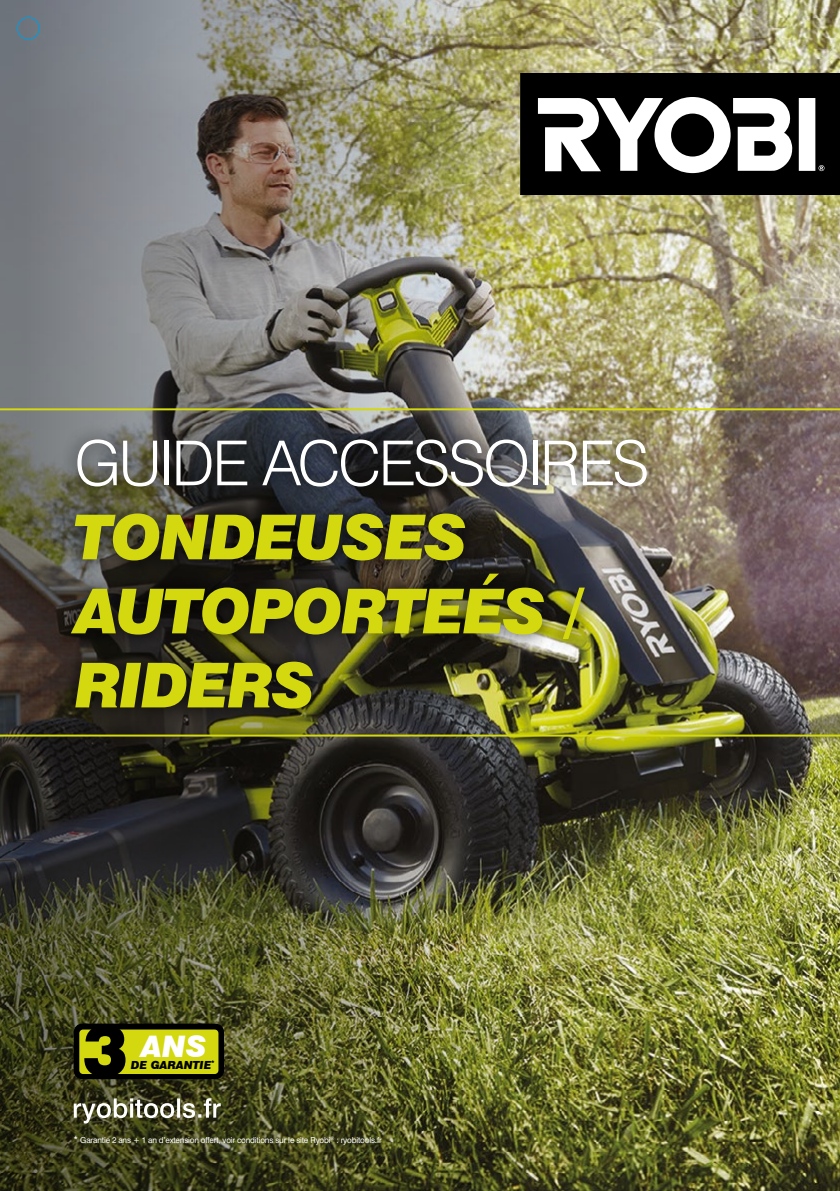
<style>
.page{position:relative;width:840px;height:1191px;background:#fff}
.page>*{position:absolute;margin:0;border:0;box-sizing:border-box;transform-origin:0 0}
.t1{font:900 70.2px "Swiss 721 BT";color:#000}
.t2{font:italic 900 62px/74px "Swiss 721";letter-spacing:-.03em;color:#d3d80f}
.t3{font:300 62px "Swiss 721";letter-spacing:-.04em;color:#fff}
.t4{font:italic 900 29.6px "Swiss 721 BT";color:#fff}
.t5{font:italic 900 11.2px "Swiss 721 BT";color:#000}
.t6{font:8.4px "Swiss 721 Roman";letter-spacing:-.02em;color:#fff}
.s1{font-size:8.2px}
</style>
<div class="page">
<img style="left:0;top:0;width:839px;height:1191px">
<img style="left:0;top:408px;width:839px;height:328px">
<div style="left:56px;top:423px;width:606px;height:302px;background:#000;opacity:.75"></div>
<div style="left:17px;top:17px;width:23px;height:23px;border:1px solid #009ddf;border-radius:50%"></div>
<div style="left:520px;top:74px;width:319px;height:121px;background:#000"></div>
<div style="left:798px;top:98px;width:16px;height:73px;background:#fff"></div>
<svg style="left:537px;top:97px;width:254px;height:76px"></svg>
<svg style="left:818px;top:165px;width:6px;height:6px"></svg>
<svg style="left:74px;top:1098px;width:147px;height:25px"></svg>
<div style="left:74px;top:1023px;width:150px;height:56px;background:#000;border-radius:8px"></div>
<div style="left:79px;top:1029px;width:139px;height:45px;background:#d3d80f;border-radius:4px"></div>
<h2 class="t3" style="left:74px;top:425px;width:576px">GUIDE ACCESSOIRES</h2>
<h2 class="t2" style="left:74px;top:500px;width:511px">TONDEUSES<br>AUTOPORTEÉS /<br>RIDERS</h2>
<h1 class="t1" style="left:82px;top:1008px;width:48px">3</h1>
<h3 class="t4" style="left:141px;top:1028px;width:68px">ANS</h3>
<h3 class="t5" style="left:131px;top:1057px;width:85px">DE GARANTIE<sup>*</sup></h3>
<p class="t6" style="left:74px;top:1134px;width:309px"><span class="s1">*</span> Garantie 2 ans + 1 an d’extension offert, voir conditions sur le site Ryobi<sup>®</sup> : ryobitools.fr</p>
</div>
